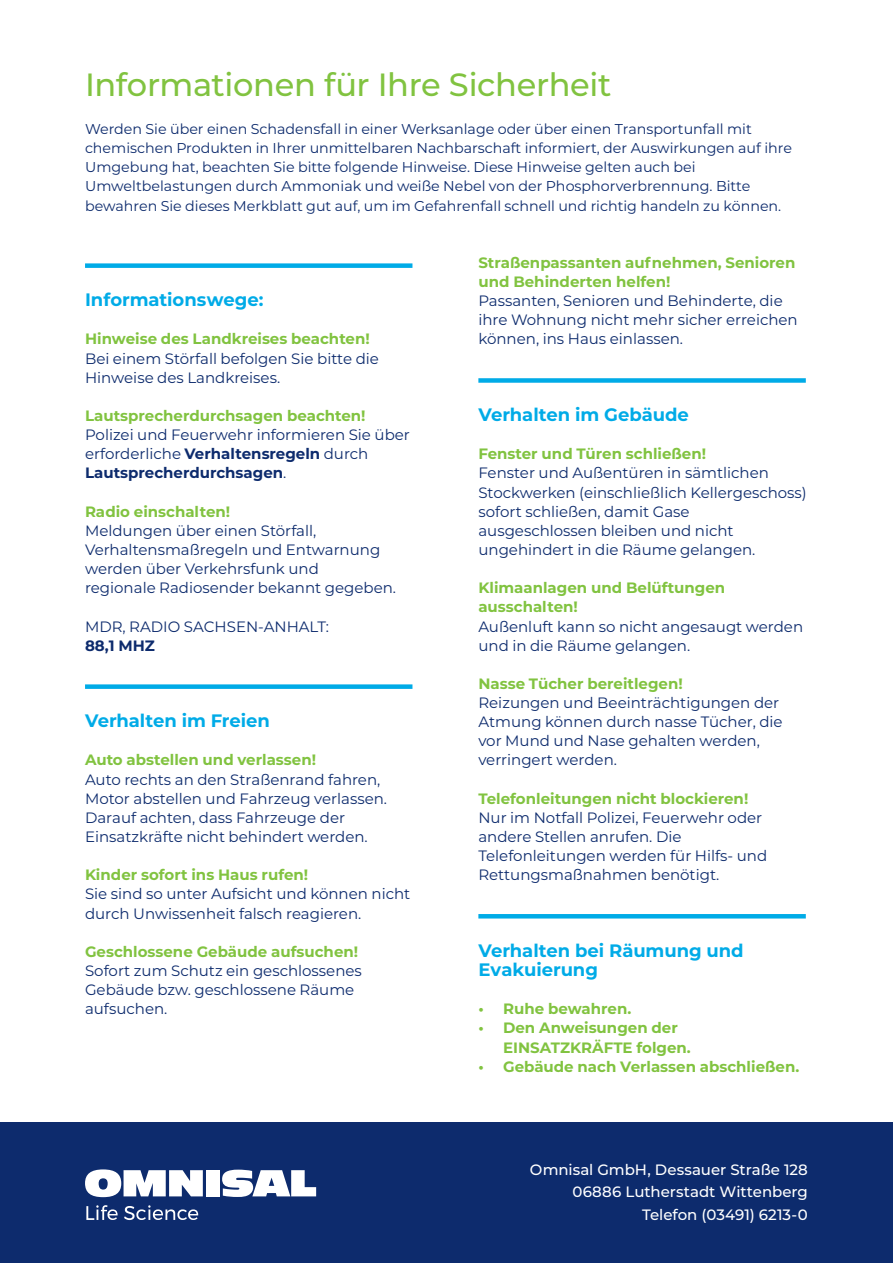
<style>
.page{position:relative;width:893px;height:1263px;background:#fff}
.page>*{position:absolute;margin:0;border:0;box-sizing:border-box;transform-origin:0 0}
.Body_text{font:500 32.1px "Montserrat";letter-spacing:-.01em;color:#81c340}
.Body_text-2{font:700 18px/19.2px "Montserrat";letter-spacing:-.005em;color:#00abe7}
.Body_text-3{font:15px/19.2px "Montserrat";color:#0d2b6d}
.Body_text-4{font:700 15px/19.2px "Montserrat";color:#81c340}
.t1{font:500 15px "Montserrat";color:#fff}
.Body_text-5{font:14.25px/19.2px "Montserrat";color:#0d2b6d}
.s1{font-weight:700}
</style>
<div class="page">
<div style="left:85px;top:263px;width:327px;height:5px;background:#00abe7"></div>
<div style="left:85px;top:684px;width:327px;height:5px;background:#00abe7"></div>
<div style="left:478px;top:378px;width:328px;height:5px;background:#00abe7"></div>
<hr style="left:478px;top:914px;width:328px;height:4px;background:#00abe7">
<div style="left:0;top:1123px;width:893px;height:140px;background:#0d2b6d"></div>
<svg style="left:86px;top:1205px;width:32px;height:15px"></svg>
<svg style="left:124px;top:1205px;width:74px;height:15px"></svg>
<svg style="left:85px;top:1169px;width:118px;height:28px"></svg>
<div style="left:206px;top:1170px;width:14px;height:26px;background:#fff"></div>
<svg style="left:222px;top:1169px;width:94px;height:28px"></svg>
<p class="Body_text" style="left:85px;top:62px;width:528px">Informationen für Ihre Sicherheit</p>
<p class="Body_text-5" style="left:85px;top:119px;width:708px">Werden Sie über einen Schadensfall in einer Werksanlage oder über einen Transportunfall mit chemischen Produkten in Ihrer unmittelbaren Nachbarschaft informiert, der Auswirkungen auf ihre Umgebung hat, beachten Sie bitte folgende Hinweise. Diese Hinweise gelten auch bei Umweltbelastungen durch Ammoniak und weiße Nebel von der Phosphorverbrennung. Bitte bewahren Sie dieses Merkblatt gut auf, um im Gefahrenfall schnell und richtig handeln zu können.</p>
<p class="Body_text-2" style="left:85px;top:289px;width:180px">Informationswege:</p>
<p class="Body_text-4" style="left:85px;top:329px;width:286px">Hinweise des Landkreises beachten!</p>
<p class="Body_text-3" style="left:85px;top:348px;width:295px">Bei einem Störfall befolgen Sie bitte die<br>Hinweise des Landkreises.</p>
<p class="Body_text-4" style="left:85px;top:405px;width:282px">Lautsprecherdurchsagen beachten!</p>
<p class="Body_text-3" style="left:85px;top:425px;width:326px">Polizei und Feuerwehr informieren Sie über erforderliche <span class="s1">Verhaltensregeln</span> durch<br><span class="s1">Lautsprecherdurchsagen</span>.</p>
<p class="Body_text-4" style="left:85px;top:501px;width:147px">Radio einschalten!</p>
<p class="Body_text-3" style="left:85px;top:520px;width:297px">Meldungen über einen Störfall,<br>Verhaltensmaßregeln und Entwarnung werden über Verkehrsfunk und</p>
<p class="Body_text-3" style="left:85px;top:578px;width:313px">regionale Radiosender bekannt gegeben.</p>
<p class="Body_text-3" style="left:85px;top:616px;width:246px">MDR, RADIO SACHSEN-ANHALT:<br><span class="s1">88,1 MHZ</span></p>
<p class="Body_text-2" style="left:85px;top:710px;width:186px">Verhalten im Freien</p>
<p class="Body_text-4" style="left:85px;top:750px;width:232px">Auto abstellen und verlassen!</p>
<p class="Body_text-3" style="left:85px;top:769px;width:304px">Auto rechts an den Straßenrand fahren, Motor abstellen und Fahrzeug verlassen.<br>Darauf achten, dass Fahrzeuge der Einsatzkräfte nicht behindert werden.</p>
<p class="Body_text-4" style="left:85px;top:864px;width:225px">Kinder sofort ins Haus rufen!</p>
<p class="Body_text-3" style="left:85px;top:884px;width:327px">Sie sind so unter Aufsicht und können nicht durch Unwissenheit falsch reagieren.</p>
<p class="Body_text-4" style="left:85px;top:941px;width:275px">Geschlossene Gebäude aufsuchen!</p>
<p class="Body_text-3" style="left:85px;top:960px;width:278px">Sofort zum Schutz ein geschlossenes<br>Gebäude bzw. geschlossene Räume aufsuchen.</p>
<p class="Body_text-4" style="left:478px;top:252px;width:319px">Straßenpassanten aufnehmen, Senioren und Behinderten helfen!</p>
<p class="Body_text-3" style="left:478px;top:291px;width:321px">Passanten, Senioren und Behinderte, die ihre Wohnung nicht mehr sicher erreichen können, ins Haus einlassen.</p>
<p class="Body_text-2" style="left:478px;top:404px;width:212px">Verhalten im Gebäude</p>
<p class="Body_text-4" style="left:478px;top:444px;width:229px">Fenster und Türen schließen!</p>
<p class="Body_text-3" style="left:478px;top:463px;width:330px">Fenster und Außentüren in sämtlichen Stockwerken (einschließlich Kellergeschoss) sofort schließen, damit Gase ausgeschlossen bleiben und nicht ungehindert in die Räume gelangen.</p>
<p class="Body_text-4" style="left:478px;top:577px;width:248px">Klimaanlagen und Belüftungen ausschalten!</p>
<p class="Body_text-3" style="left:478px;top:616px;width:326px">Außenluft kann so nicht angesaugt werden und in die Räume gelangen.</p>
<p class="Body_text-4" style="left:478px;top:673px;width:206px">Nasse Tücher bereitlegen!</p>
<p class="Body_text-3" style="left:478px;top:693px;width:306px">Reizungen und Beeinträchtigungen der<br>Atmung können durch nasse Tücher, die vor Mund und Nase gehalten werden, verringert werden.</p>
<p class="Body_text-4" style="left:478px;top:788px;width:271px">Telefonleitungen nicht blockieren!</p>
<p class="Body_text-3" style="left:478px;top:807px;width:290px">Nur im Notfall Polizei, Feuerwehr oder andere Stellen anrufen. Die Telefonleitungen werden für Hilfs- und Rettungsmaßnahmen benötigt.</p>
<p class="Body_text-2" style="left:478px;top:940px;width:267px">Verhalten bei Räumung und<br>Evakuierung</p>
<p class="Body_text-4" style="left:478px;top:998px;width:154px">• Ruhe bewahren.</p>
<p class="Body_text-4" style="left:503px;top:1018px;width:189px;text-indent:-25px">• Den Anweisungen der<br>EINSATZKRÄFTE folgen.</p>
<p class="Body_text-4" style="left:478px;top:1056px;width:322px">• Gebäude nach Verlassen abschließen.</p>
<p class="t1" style="left:530px;top:1159px;width:279px">Omnisal GmbH, Dessauer Straße 128</p>
<p class="t1" style="left:572px;top:1181px;width:237px">06886 Lutherstadt Wittenberg</p>
<p class="t1" style="left:642px;top:1204px;width:167px">Telefon (03491) 6213-0</p>
</div>
